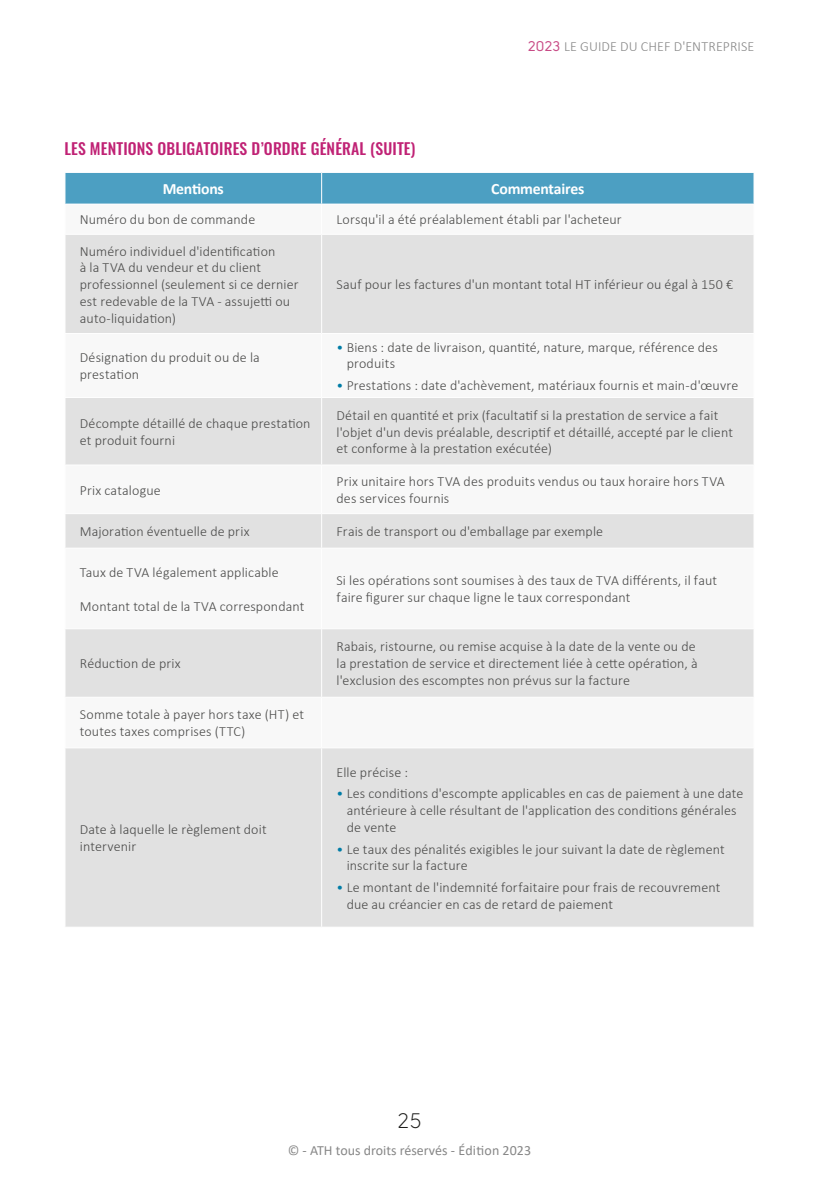
<style>
.page{position:relative;width:819px;height:1191px;background:#fff}
.page>*{position:absolute;margin:0;border:0;box-sizing:border-box;transform-origin:0 0}
.t1{font:21px "Solomon Sans Book";color:#1d1d1b}
.t2{font:500 15.75px "Oswald";letter-spacing:.01em;color:#c02275}
.t3{font:700 15.75px "Calibri";letter-spacing:-.015em;color:#fff}
.t4{font:300 14px/16.8px "Calibri";letter-spacing:.01em;color:#4a4a49}
.t5{font:14px "Calibri";color:#878787}
.t6{font:300 14px "Calibri";letter-spacing:.005em;color:#878787}
.s1{font-family:"Solomon Sans Normal";font-weight:400;color:#c84b86}
.s2{color:#007ca6}
</style>
<div class="page">
<div style="left:65px;top:173px;width:688px;height:31px;background:#4c9fc2"></div>
<svg style="left:65px;top:235px;width:688px;height:691px;fill:#e1e1e1"></svg>
<hr style="left:321px;top:173px;width:1px;height:31px;background:#fff">
<hr style="left:321px;top:235px;width:1px;height:98px;background:#fff">
<hr style="left:64px;top:333px;width:257px;height:1px;background:#fff">
<hr style="left:321px;top:333px;width:433px;height:1px;background:#fff">
<hr style="left:321px;top:334px;width:1px;height:63px;background:#fff">
<hr style="left:64px;top:397px;width:257px;height:1px;background:#fff">
<hr style="left:321px;top:397px;width:433px;height:1px;background:#fff">
<hr style="left:321px;top:398px;width:1px;height:66px;background:#fff">
<hr style="left:64px;top:464px;width:257px;height:1px;background:#fff">
<hr style="left:321px;top:464px;width:433px;height:1px;background:#fff">
<hr style="left:321px;top:465px;width:1px;height:48px;background:#fff">
<hr style="left:64px;top:513px;width:257px;height:1px;background:#fff">
<hr style="left:321px;top:513px;width:433px;height:1px;background:#fff">
<hr style="left:321px;top:514px;width:1px;height:34px;background:#fff">
<hr style="left:64px;top:548px;width:257px;height:1px;background:#fff">
<hr style="left:321px;top:548px;width:433px;height:1px;background:#fff">
<hr style="left:321px;top:548px;width:1px;height:80px;background:#fff">
<hr style="left:64px;top:628px;width:257px;height:1px;background:#fff">
<hr style="left:321px;top:628px;width:433px;height:1px;background:#fff">
<hr style="left:321px;top:629px;width:1px;height:68px;background:#fff">
<hr style="left:64px;top:697px;width:257px;height:1px;background:#fff">
<hr style="left:321px;top:697px;width:433px;height:1px;background:#fff">
<hr style="left:321px;top:697px;width:1px;height:50px;background:#fff">
<hr style="left:64px;top:747px;width:257px;height:1px;background:#fff">
<hr style="left:321px;top:747px;width:433px;height:1px;background:#fff">
<hr style="left:321px;top:748px;width:1px;height:178px;background:#fff">
<p class="t6" style="left:527px;top:38px;width:228px"><span class="s1">2023</span> LE GUIDE DU CHEF D'ENTREPRISE</p>
<p class="t2" style="left:64px;top:134px;width:352px">LES MENTIONS OBLIGATOIRES D’ORDRE GÉNÉRAL (SUITE)</p>
<p class="t3" style="left:163px;top:178px;width:63px">Mentions</p>
<p class="t3" style="left:491px;top:178px;width:95px">Commentaires</p>
<p class="t4" style="left:80px;top:211px;width:177px">Numéro du bon de commande</p>
<p class="t4" style="left:336px;top:211px;width:287px">Lorsqu'il a été préalablement établi par l'acheteur</p>
<p class="t4" style="left:80px;top:242px;width:220px">Numéro individuel d'identification<br>à la TVA du vendeur et du client professionnel (seulement si ce dernier est redevable de la TVA - assujetti ou auto-liquidation)</p>
<p class="t4" style="left:336px;top:276px;width:398px">Sauf pour les factures d'un montant total HT inférieur ou égal à 150 €</p>
<p class="t4" style="left:80px;top:349px;width:181px">Désignation du produit ou de la prestation</p>
<p class="t4" style="left:346px;top:338px;width:372px;text-indent:-10px"><span class="s2">•</span> Biens : date de livraison, quantité, nature, marque, référence des produits</p>
<p class="t4" style="left:336px;top:377px;width:403px"><span class="s2">•</span> Prestations : date d'achèvement, matériaux fournis et main-d'œuvre</p>
<p class="t4" style="left:80px;top:415px;width:232px">Décompte détaillé de chaque prestation et produit fourni</p>
<p class="t4" style="left:336px;top:406px;width:398px">Détail en quantité et prix (facultatif si la prestation de service a fait l'objet d'un devis préalable, descriptif et détaillé, accepté par le client et conforme à la prestation exécutée)</p>
<p class="t4" style="left:80px;top:481px;width:82px">Prix catalogue</p>
<p class="t4" style="left:336px;top:473px;width:390px">Prix unitaire hors TVA des produits vendus ou taux horaire hors TVA des services fournis</p>
<p class="t4" style="left:80px;top:523px;width:171px">Majoration éventuelle de prix</p>
<p class="t4" style="left:336px;top:523px;width:268px">Frais de transport ou d'emballage par exemple</p>
<p class="t4" style="left:80px;top:564px;width:200px">Taux de TVA légalement applicable</p>
<p class="t4" style="left:80px;top:597px;width:226px">Montant total de la TVA correspondant</p>
<p class="t4" style="left:336px;top:572px;width:382px">Si les opérations sont soumises à des taux de TVA différents, il faut faire figurer sur chaque ligne le taux correspondant</p>
<p class="t4" style="left:80px;top:655px;width:102px">Réduction de prix</p>
<p class="t4" style="left:80px;top:706px;width:226px">Somme totale à payer hors taxe (HT) et toutes taxes comprises (TTC)</p>
<p class="t4" style="left:80px;top:821px;width:188px">Date à laquelle le règlement doit intervenir</p>
<p class="t4" style="left:336px;top:638px;width:363px">Rabais, ristourne, ou remise acquise à la date de la vente ou de la prestation de service et directement liée à cette opération, à l'exclusion des escomptes non prévus sur la facture</p>
<p class="t4" style="left:336px;top:763px;width:73px">Elle précise :</p>
<p class="t4" style="left:346px;top:785px;width:398px;text-indent:-10px"><span class="s2">•</span> Les conditions d'escompte applicables en cas de paiement à une date antérieure à celle résultant de l'application des conditions générales de vente</p>
<p class="t4" style="left:346px;top:840px;width:379px;text-indent:-10px"><span class="s2">•</span> Le taux des pénalités exigibles le jour suivant la date de règlement inscrite sur la facture</p>
<p class="t4" style="left:346px;top:879px;width:375px;text-indent:-10px"><span class="s2">•</span> Le montant de l'indemnité forfaitaire pour frais de recouvrement due au créancier en cas de retard de paiement</p>
<h1 class="t1" style="left:397px;top:1109px;width:26px">25</h1>
<p class="t5" style="left:288px;top:1140px;width:245px">© - ATH tous droits réservés - Édition 2023</p>
</div>
